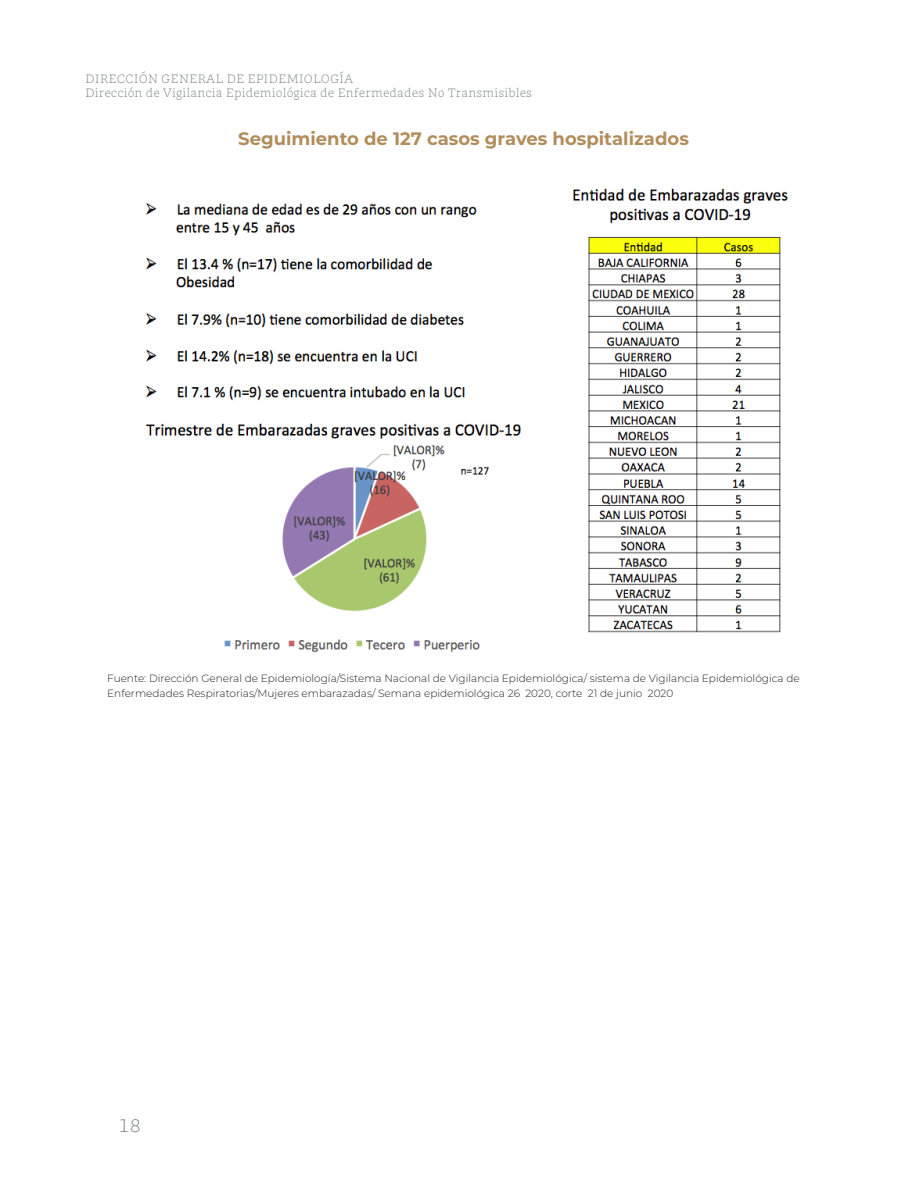
<style>
.page{position:relative;width:915px;height:1191px;background:#fff}
.page>*{position:absolute;margin:0;border:0;box-sizing:border-box;transform-origin:0 0}
.t1{font:700 18px "Montserrat";color:#b28d5c}
.t2{font:18px "GMX Light Sc";color:#7e8083}
.t3{font:300 12px/14.4px "GMX";color:#7e8083}
.t4{font:300 10.5px/15px "Montserrat";color:#231f20}
</style>
<div class="page">
<img style="left:145px;top:188px;width:643px;height:464px">
<p class="t3" style="left:85px;top:71px;width:448px">DIRECCIÓN GENERAL DE EPIDEMIOLOGÍA<br>Dirección de Vigilancia Epidemiológica de Enfermedades No Transmisibles</p>
<p class="t1" style="left:238px;top:126px;width:452px">Seguimiento de 127 casos graves hospitalizados</p>
<p class="t4" style="left:107px;top:670px;width:693px">Fuente: Dirección General de Epidemiología/Sistema Nacional de Vigilancia Epidemiológica/ sistema de Vigilancia Epidemiológica de<br>Enfermedades Respiratorias/Mujeres embarazadas/ Semana epidemiológica 26 2020, corte 21 de junio 2020</p>
<h1 class="t2" style="left:119px;top:1111px;width:24px">18</h1>
</div>
